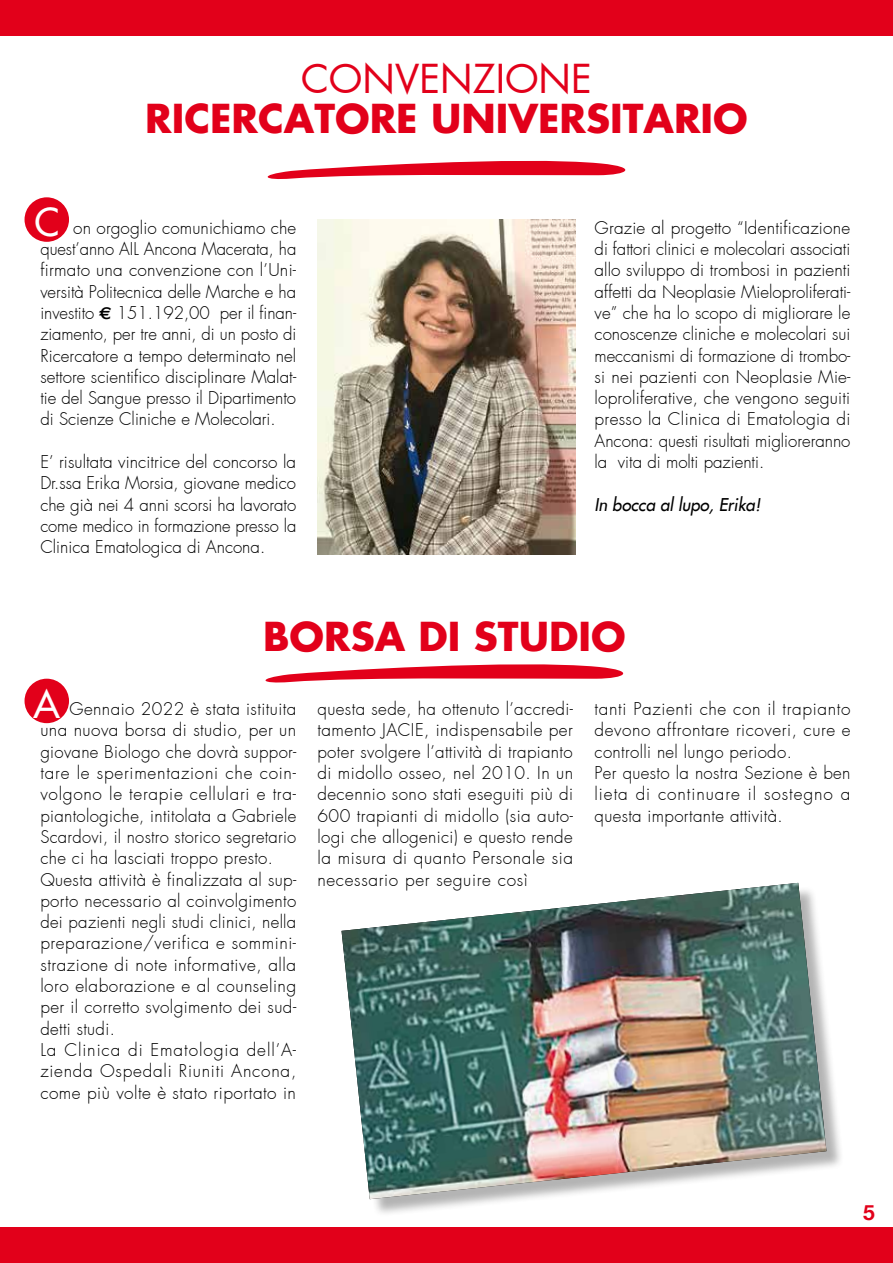
<style>
.page{position:relative;width:893px;height:1263px;background:#fff}
.page>*{position:absolute;margin:0;border:0;box-sizing:border-box;transform-origin:0 0}
.t1{font:700 39px "Futura";color:#e2001a}
.t2{font:39px "Futura";color:#e2001a}
.t3{font:37.5px "Futura";color:#fff}
.t4{font:700 21px "Helvetica Neue";color:#e2001a}
.t5{font:300 17.25px/21.3px "Futura";letter-spacing:.02em;color:#000;text-align:justify}
.t6{font:italic 17.25px "Futura";color:#000}
.s1{font-family:"Euro Sans";font-weight:700}
</style>
<div class="page">
<div style="left:0;top:0;width:893px;height:36px;background:#e2001a"></div>
<div style="left:0;top:1227px;width:893px;height:36px;background:#e2001a"></div>
<svg style="left:267px;top:160px;width:359px;height:19px"></svg>
<div style="left:25px;top:197px;width:44px;height:45px;background:#e2001a;border-radius:50%"></div>
<img style="left:317px;top:219px;width:258px;height:335px">
<svg style="left:265px;top:664px;width:359px;height:19px"></svg>
<div style="left:25px;top:679px;width:44px;height:44px;background:#e2001a;border-radius:50%"></div>
<div style="left:344px;top:886px;width:501px;height:331px;background:#000;opacity:.3"></div>
<img style="left:341px;top:883px;width:485px;height:316px">
<h1 class="t2" style="left:301px;top:53px;width:292px">CONVENZIONE</h1>
<h1 class="t1" style="left:145px;top:91px;width:604px">RICERCATORE UNIVERSITARIO</h1>
<h2 class="t3" style="left:34px;top:199px;width:26px">C</h2>
<p class="t5" style="left:40px;top:217px;width:257px;text-indent:33px">on orgoglio comunichiamo che quest’anno AIL Ancona Macerata, ha firmato una convenzione con l’Uni&shy;versità Politecnica delle Marche e ha investito <span class="s1">e</span> 151.192,00 per il finan&shy;ziamento, per tre anni, di un posto di Ricercatore a tempo determinato nel settore scientifico disciplinare Malat&shy;tie del Sangue presso il Dipartimento di Scienze Cliniche e Molecolari.</p>
<p class="t5" style="left:40px;top:452px;width:257px">E’ risultata vincitrice del concorso la Dr.ssa Erika Morsia, giovane medico che già nei 4 anni scorsi ha lavorato come medico in formazione presso la Clinica Ematologica di Ancona.</p>
<p class="t5" style="left:595px;top:217px;width:258px">Grazie al progetto “Identificazione di fattori clinici e molecolari associati allo sviluppo di trombosi in pazienti affetti da Neoplasie Mieloproliferati&shy;ve” che ha lo scopo di migliorare le conoscenze cliniche e molecolari sui meccanismi di formazione di trombo&shy;si nei pazienti con Neoplasie Mie&shy;loproliferative, che vengono seguiti presso la Clinica di Ematologia di Ancona: questi risultati miglioreranno la vita di molti pazienti.</p>
<p class="t6" style="left:595px;top:493px;width:167px">In bocca al lupo, Erika!</p>
<h1 class="t1" style="left:263px;top:609px;width:364px">BORSA DI STUDIO</h1>
<h2 class="t3" style="left:34px;top:680px;width:28px">A</h2>
<p class="t5" style="left:40px;top:699px;width:257px;text-align:left;text-indent:29px">Gennaio 2022 è stata istituita una nuova borsa di studio, per un giovane Biologo che dovrà suppor&shy;tare le sperimentazioni che coin&shy;volgono le terapie cellulari e tra&shy;piantologiche, intitolata a Gabriele Scardovi, il nostro storico segretario che ci ha lasciati troppo presto.<br>Questa attività è finalizzata al sup&shy;porto necessario al coinvolgimento dei pazienti negli studi clinici, nella preparazione/verifica e sommini&shy;strazione di note informative, alla loro elaborazione e al counseling per il corretto svolgimento dei sud&shy;detti studi.<br>La Clinica di Ematologia dell’A&shy;zienda Ospedali Riuniti Ancona, come più volte è stato riportato in</p>
<p class="t5" style="left:317px;top:699px;width:257px">questa sede, ha ottenuto l’accredi&shy;tamento JACIE, indispensabile per poter svolgere l’attività di trapianto di midollo osseo, nel 2010. In un decennio sono stati eseguiti più di 600 trapianti di midollo (sia auto&shy;logi che allogenici) e questo rende la misura di quanto Personale sia necessario per seguire così</p>
<p class="t5" style="left:595px;top:699px;width:257px;text-align:left">tanti Pazienti che con il trapianto devono affrontare ricoveri, cure e controlli nel lungo periodo.<br>Per questo la nostra Sezione è ben lieta di continuare il sostegno a questa importante attività.</p>
<p class="t4" style="left:863px;top:1196px;width:13px">5</p>
</div>
